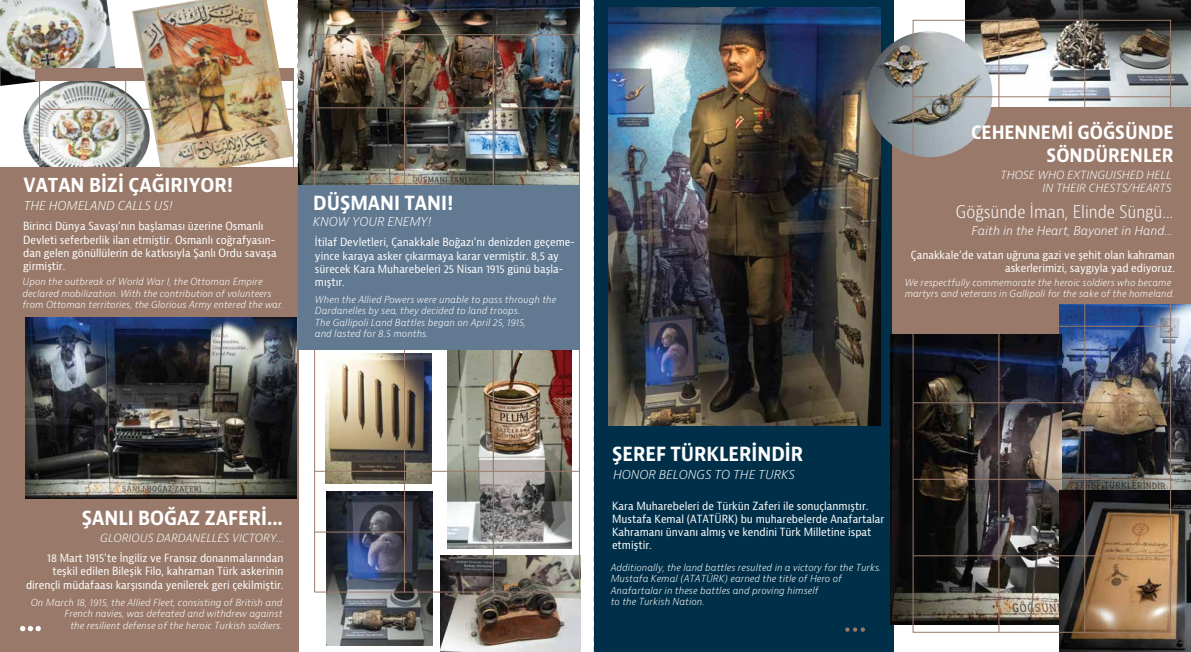
<style>
.page{position:relative;width:1191px;height:652px;background:#fff}
.page>*{position:absolute;margin:0;border:0;box-sizing:border-box;transform-origin:0 0}
.t1{font:700 condensed 19px "Bernina Sans";color:#fff}
.t2{font:700 condensed 18px/23px "Bernina Sans";color:#fff;text-align:right}
.t3{font:300 condensed 17px "Bernina Sans";color:#fff}
.t4{font:italic 300 12px "Bernina Sans";color:#fff}
.t5{font:condensed 11px/13.2px "Bernina Sans";color:#fff}
.t6{font:italic 300 11px/13.2px "Bernina Sans";color:#fff;text-align:right}
.t7{font:italic 300 9.5px/11.4px "Bernina Sans";color:#fff}
</style>
<div class="page">
<svg style="left:893px;top:0;width:1px;height:652px"></svg>
<img style="left:0;top:0;width:116px;height:86px">
<img style="left:22px;top:80px;width:110px;height:87px">
<div style="left:0;top:167px;width:299px;height:485px;background:#997a6a"></div>
<svg style="left:20px;top:626px;width:21px;height:6px"></svg>
<div style="left:594px;top:0;width:299px;height:652px;background:#003049"></div>
<div style="left:892px;top:107px;width:299px;height:248px;background:#997a6a"></div>
<div style="left:35px;top:68px;width:259px;height:13px;background:#997a6a"></div>
<hr style="left:39px;top:68px;width:1px;height:109px;background:#997a6a">
<hr style="left:125px;top:68px;width:1px;height:109px;background:#997a6a">
<hr style="left:293px;top:68px;width:1px;height:109px;background:#997a6a">
<hr style="left:40px;top:109px;width:253px;height:1px;background:#997a6a">
<img style="left:298px;top:1px;width:281px;height:184px">
<img style="left:327px;top:492px;width:105px;height:154px">
<img style="left:447px;top:349px;width:124px;height:199px">
<img style="left:441px;top:556px;width:139px;height:96px">
<img style="left:1059px;top:304px;width:132px;height:348px">
<img style="left:966px;top:1px;width:225px;height:106px">
<img style="left:26px;top:318px;width:271px;height:180px">
<img style="left:890px;top:334px;width:171px;height:290px">
<img style="left:326px;top:353px;width:106px;height:130px">
<img style="left:608px;top:7px;width:272px;height:419px">
<img style="left:866px;top:31px;width:126px;height:126px;border-radius:63px">
<svg style="left:845px;top:627px;width:20px;height:5px"></svg>
<hr style="left:314px;top:35px;width:1px;height:557px;background:#997a6a">
<hr style="left:404px;top:35px;width:1px;height:557px;background:#997a6a">
<hr style="left:579px;top:35px;width:1px;height:557px;background:#997a6a">
<hr style="left:315px;top:592px;width:264px;height:1px;background:#997a6a">
<hr style="left:315px;top:34px;width:264px;height:1px;background:#997a6a">
<hr style="left:315px;top:107px;width:264px;height:1px;background:#997a6a">
<hr style="left:315px;top:471px;width:264px;height:1px;background:#997a6a">
<hr style="left:315px;top:532px;width:89px;height:1px;background:#997a6a">
<div style="left:912px;top:20px;width:259px;height:613px;border:1px solid #997a6a"></div>
<hr style="left:998px;top:20px;width:1px;height:612px;background:#997a6a">
<hr style="left:1084px;top:20px;width:1px;height:612px;background:#997a6a">
<hr style="left:913px;top:96px;width:257px;height:1px;background:#997a6a">
<hr style="left:913px;top:173px;width:257px;height:1px;background:#997a6a">
<hr style="left:913px;top:249px;width:257px;height:1px;background:#997a6a">
<hr style="left:913px;top:326px;width:257px;height:1px;background:#997a6a">
<hr style="left:913px;top:402px;width:257px;height:1px;background:#997a6a">
<hr style="left:913px;top:479px;width:257px;height:1px;background:#997a6a">
<hr style="left:913px;top:555px;width:257px;height:1px;background:#997a6a">
<img style="left:132px;top:0;width:161px;height:167px">
<hr style="left:493px;top:35px;width:1px;height:557px;background:#997a6a">
<div style="left:298px;top:185px;width:281px;height:164px;background:#617991"></div>
<h2 class="t2" style="left:971px;top:121px;width:204px">CEHENNEMİ GÖĞSÜNDE<br>SÖNDÜRENLER</h2>
<h1 class="t1" style="left:23px;top:174px;width:211px">VATAN BİZİ ÇAĞIRIYOR!</h1>
<p class="t4" style="left:24px;top:198px;width:150px">THE HOMELAND CALLS US!</p>
<p class="t5" style="left:23px;top:220px;width:255px">Birinci Dünya Savaşı’nın başlaması üzerine Osmanlı Devleti seferberlik ilan etmiştir. Osmanlı coğrafyasın&shy;dan gelen gönüllülerin de katkısıyla Şanlı Ordu savaşa girmiştir.</p>
<p class="t7" style="left:22px;top:276px;width:263px">Upon the outbreak of World War I, the Ottoman Empire declared mobilization. With the contribution of volunteers from Ottoman territories, the Glorious Army entered the war.</p>
<h1 class="t1" style="left:313px;top:191px;width:142px">DÜŞMANI TANI!</h1>
<p class="t5" style="left:315px;top:236px;width:261px">İtilaf Devletleri, Çanakkale Boğazı’nı denizden geçeme&shy;yince karaya asker çıkarmaya karar vermiştir. 8,5 ay sürecek Kara Muharebeleri 25 Nisan 1915 günü başla&shy;mıştır.</p>
<p class="t4" style="left:313px;top:214px;width:120px">KNOW YOUR ENEMY!</p>
<p class="t7" style="left:315px;top:294px;width:243px">When the Allied Powers were unable to pass through the Dardanelles by sea, they decided to land troops.<br>The Gallipoli Land Battles began on April 25, 1915,<br>and lasted for 8.5 months.</p>
<p class="t6" style="left:1000px;top:168px;width:172px">THOSE WHO EXTINGUISHED HELL<br>IN THEIR CHESTS/HEARTS</p>
<h3 class="t3" style="left:955px;top:201px;width:219px">Göğsünde İman, Elinde Süngü...</h3>
<p class="t5" style="left:910px;top:249px;width:266px;text-align:right">Çanakkale’de vatan uğruna gazi ve şehit olan kahraman askerlerimizi, saygıyla yad ediyoruz.</p>
<p class="t4" style="left:971px;top:223px;width:203px">Faith in the Heart, Bayonet in Hand...</p>
<p class="t7" style="left:904px;top:277px;width:271px">We respectfully commemorate the heroic soldiers who became martyrs and veterans in Gallipoli for the sake of the homeland.</p>
<h1 class="t1" style="left:82px;top:506px;width:202px">ŞANLI BOĞAZ ZAFERİ...</h1>
<p class="t5" style="left:26px;top:552px;width:259px;text-align:right">18 Mart 1915’te İngiliz ve Fransız donanmalarından teşkil edilen Bileşik Filo, kahraman Türk askerinin dirençli müdafaası karşısında yenilerek geri çekilmiştir.</p>
<p class="t6" style="left:100px;top:531px;width:185px">GLORIOUS DARDANELLES VICTORY...</p>
<p class="t7" style="left:31px;top:597px;width:253px;text-align:right">On March 18, 1915, the Allied Fleet, consisting of British and<br>French navies, was defeated and withdrew against<br>the resilient defense of the heroic Turkish soldiers.</p>
<h1 class="t1" style="left:612px;top:442px;width:192px">ŞEREF TÜRKLERİNDİR</h1>
<p class="t4" style="left:613px;top:467px;width:183px">HONOR BELONGS TO THE TURKS</p>
<p class="t5" style="left:612px;top:499px;width:274px">Kara Muharebeleri de Türkün Zaferi ile sonuçlanmıştır.<br>Mustafa Kemal (ATATÜRK) bu muharebelerde Anafartalar Kahramanı ünvanı almış ve kendini Türk Milletine ispat etmiştir.</p>
<p class="t7" style="left:610px;top:562px;width:272px">Additionally, the land battles resulted in a victory for the Turks.<br>Mustafa Kemal (ATATÜRK) earned the title of Hero of Anafartalar in these battles and proving himself<br>to the Turkish Nation.</p>
</div>
